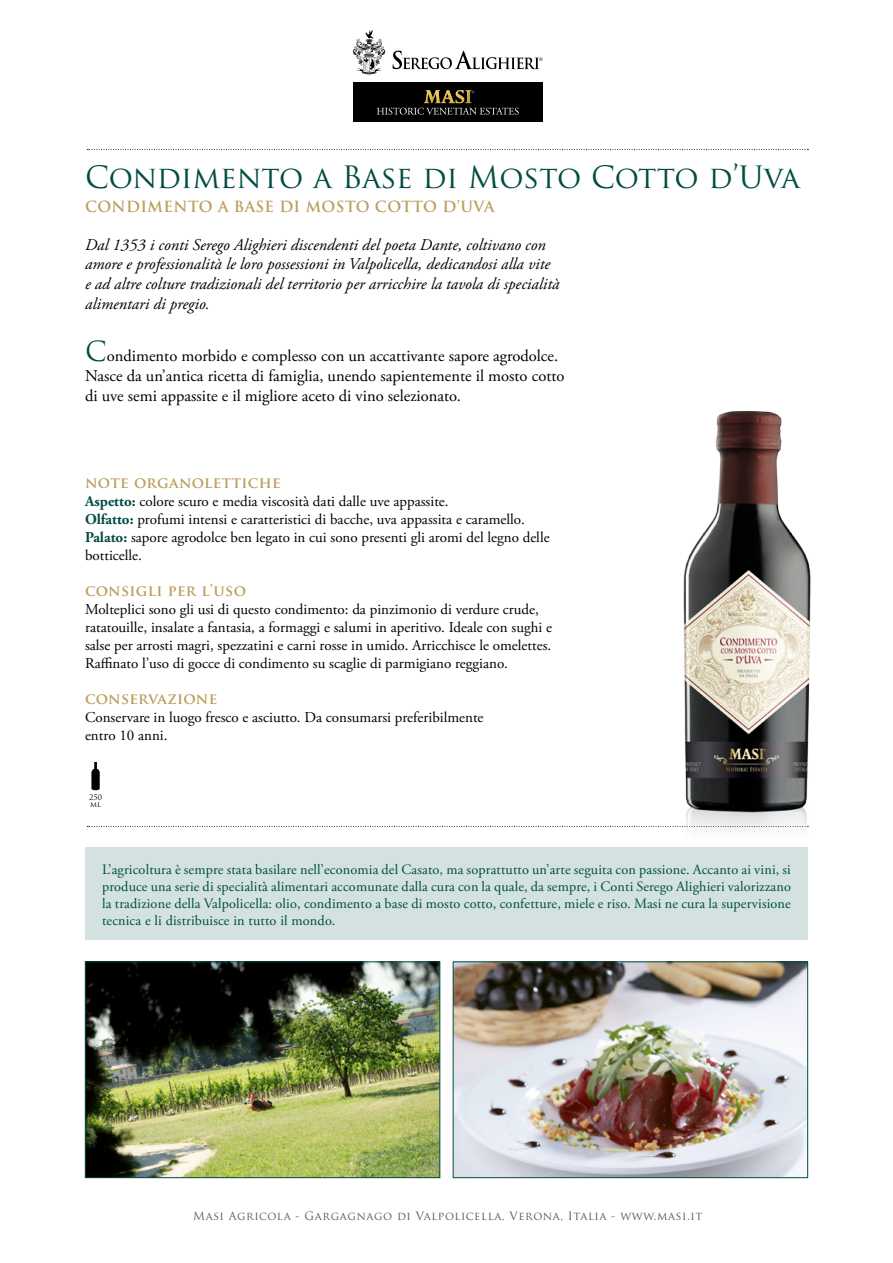
<style>
.page{position:relative;width:893px;height:1263px;background:#fff}
.page>*{position:absolute;margin:0;border:0;box-sizing:border-box;transform-origin:0 0}
.t1{font:30px "Trajan Pro";letter-spacing:-.01em;color:#004d43}
.t2{font:italic 16.5px/19.8px "Adobe Garamond Pro";color:#000}
.t3{font:16.5px/19.8px "Adobe Garamond Pro";color:#000}
.t4{font:15px/18px "Adobe Garamond Pro";color:#000}
.t5{font:700 15px "Trajan Pro";letter-spacing:.025em;color:#bc9e5d}
.t6{font:14.25px/17.1px "Adobe Garamond Pro";letter-spacing:.01em;color:#004d43;text-align:justify}
.t7{font:11.25px "Trajan Pro";letter-spacing:.05em;color:#58585a}
.t8{font:7.5px/7.5px "Trajan Pro";color:#000}
.s1{font-family:"Trajan Pro";font-size:27px;color:#004d43}
.s2{font-weight:700;color:#004d43}
</style>
<div class="page">
<div style="left:85px;top:847px;width:723px;height:93px;background:#d3e2e0"></div>
<div style="left:353px;top:83px;width:189px;height:39px;background:#000"></div>
<svg style="left:377px;top:90px;width:142px;height:25px"></svg>
<svg style="left:353px;top:30px;width:33px;height:45px"></svg>
<svg style="left:393px;top:51px;width:149px;height:18px"></svg>
<svg style="left:87px;top:149px;width:721px;height:1px"></svg>
<svg style="left:87px;top:826px;width:553px;height:1px"></svg>
<img style="left:87px;top:963px;width:351px;height:213px">
<div style="left:85px;top:961px;width:355px;height:217px;border:1px solid #004d43"></div>
<img style="left:455px;top:963px;width:351px;height:213px">
<div style="left:453px;top:961px;width:355px;height:217px;border:1px solid #004d43"></div>
<img style="left:641px;top:411px;width:170px;height:419px">
<svg style="left:91px;top:762px;width:9px;height:29px"></svg>
<h1 class="t1" style="left:85px;top:158px;width:716px">Condimento a Base di Mosto Cotto d’Uva</h1>
<p class="t5" style="left:85px;top:198px;width:410px">Condimento A Base Di Mosto Cotto D’uva</p>
<p class="t2" style="left:85px;top:235px;width:476px">Dal 1353 i conti Serego Alighieri discendenti del poeta Dante, coltivano con amore e professionalità le loro possessioni in Valpolicella, dedicandosi alla vite e ad altre colture tradizionali del territorio per arricchire la tavola di specialità alimentari di pregio.</p>
<p class="t3" style="left:85px;top:347px;width:481px"><span class="s1">C</span>ondimento morbido e complesso con un accattivante sapore agrodolce.<br>Nasce da un’antica ricetta di famiglia, unendo sapientemente il mosto cotto di uve semi appassite e il migliore aceto di vino selezionato.</p>
<p class="t5" style="left:85px;top:473px;width:197px">note organolettiche</p>
<p class="t4" style="left:85px;top:492px;width:466px"><span class="s2">Aspetto:</span> colore scuro e media viscosità dati dalle uve appassite.<br><span class="s2">Olfatto:</span> profumi intensi e caratteristici di bacche, uva appassita e caramello.<br><span class="s2">Palato:</span> sapore agrodolce ben legato in cui sono presenti gli aromi del legno delle botticelle.</p>
<p class="t5" style="left:85px;top:581px;width:163px">consigli per l’uso</p>
<p class="t4" style="left:85px;top:600px;width:468px">Molteplici sono gli usi di questo condimento: da pinzimonio di verdure crude, ratatouille, insalate a fantasia, a formaggi e salumi in aperitivo. Ideale con sughi e salse per arrosti magri, spezzatini e carni rosse in umido. Arricchisce le omelettes.<br>Raffinato l’uso di gocce di condimento su scaglie di parmigiano reggiano.</p>
<p class="t5" style="left:85px;top:689px;width:134px">conservazione</p>
<p class="t4" style="left:85px;top:708px;width:400px">Conservare in luogo fresco e asciutto. Da consumarsi preferibilmente entro 10 anni.</p>
<p class="t8" style="left:89px;top:793px;width:14px">250 ml</p>
<p class="t6" style="left:102px;top:861px;width:690px">L’agricoltura è sempre stata basilare nell’economia del Casato, ma soprattutto un’arte seguita con passione. Accanto ai vini, si produce una serie di specialità alimentari accomunate dalla cura con la quale, da sempre, i Conti Serego Alighieri valorizzano la tradizione della Valpolicella: olio, condimento a base di mosto cotto, confetture, miele e riso. Masi ne cura la supervisione tecnica e li distribuisce in tutto il mondo.</p>
<p class="t7" style="left:193px;top:1209px;width:511px">Masi Agricola - Gargagnago di Valpolicella, Verona, Italia - www.masi.it</p>
</div>
